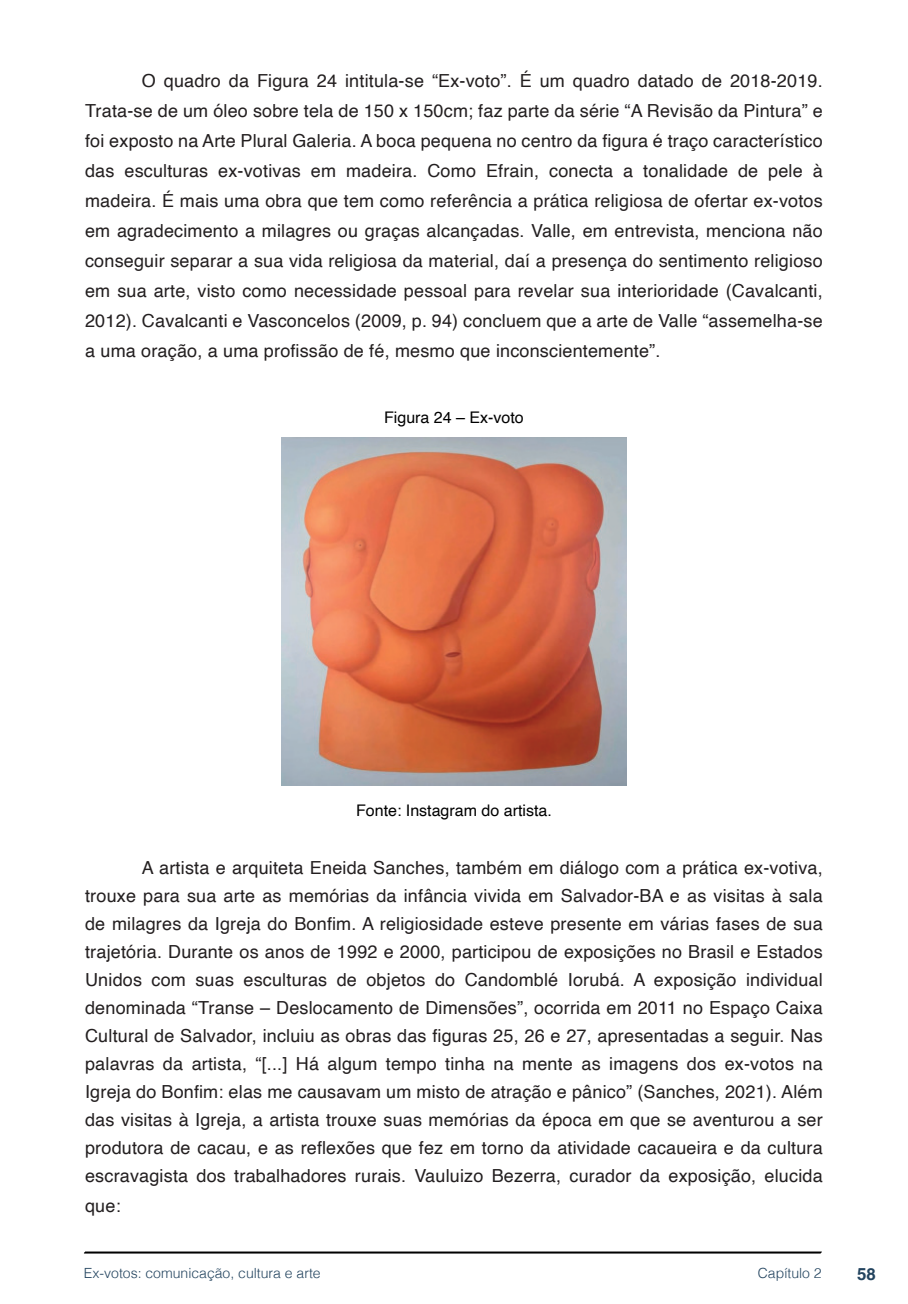
<style>
.page{position:relative;width:908px;height:1304px;background:#fff}
.page>*{position:absolute;margin:0;border:0;box-sizing:border-box;transform-origin:0 0}
.txt{font:18px/28px "Helvetica";letter-spacing:.01em;color:#231f20;text-align:justify}
.t1{font:700 16.8px "Helvetica";color:#23445f}
.imagens_graf_tab{font:16px "Helvetica";color:#000}
.t2{font:300 14px "Helvetica";color:#23445f}
</style>
<div class="page">
<svg style="left:84px;top:1251px;width:737px;height:3px;background:#515151"></svg>
<img style="left:281px;top:438px;width:345px;height:347px">
<p class="txt" style="left:85px;top:66px;width:738px;line-height:30px;text-indent:57px">O quadro da Figura 24 intitula-se “Ex-voto”. É um quadro datado de 2018-2019.<br>Trata-se de um óleo sobre tela de 150 x 150cm; faz parte da série “A Revisão da Pintura” e foi exposto na Arte Plural Galeria. A boca pequena no centro da figura é traço característico das esculturas ex-votivas em madeira. Como Efrain, conecta a tonalidade de pele à madeira. É mais uma obra que tem como referência a prática religiosa de ofertar ex-votos em agradecimento a milagres ou graças alcançadas. Valle, em entrevista, menciona não conseguir separar a sua vida religiosa da material, daí a presença do sentimento religioso em sua arte, visto como necessidade pessoal para revelar sua interioridade (Cavalcanti, 2012). Cavalcanti e Vasconcelos (2009, p. 94) concluem que a arte de Valle “assemelha-se a uma oração, a uma profissão de fé, mesmo que inconscientemente”.</p>
<p class="imagens_graf_tab" style="left:384px;top:405px;width:141px">Figura 24 – Ex-voto</p>
<p class="imagens_graf_tab" style="left:356px;top:798px;width:197px">Fonte: Instagram do artista.</p>
<p class="txt" style="left:85px;top:854px;width:738px;text-indent:57px">A artista e arquiteta Eneida Sanches, também em diálogo com a prática ex-votiva, trouxe para sua arte as memórias da infância vivida em Salvador-BA e as visitas à sala de milagres da Igreja do Bonfim. A religiosidade esteve presente em várias fases de sua trajetória. Durante os anos de 1992 e 2000, participou de exposições no Brasil e Estados Unidos com suas esculturas de objetos do Candomblé Iorubá. A exposição individual denominada “Transe – Deslocamento de Dimensões”, ocorrida em 2011 no Espaço Caixa Cultural de Salvador, incluiu as obras das figuras 25, 26 e 27, apresentadas a seguir. Nas palavras da artista, “[...] Há algum tempo tinha na mente as imagens dos ex-votos na Igreja do Bonfim: elas me causavam um misto de atração e pânico” (Sanches, 2021). Além das visitas à Igreja, a artista trouxe suas memórias da época em que se aventurou a ser produtora de cacau, e as reflexões que fez em torno da atividade cacaueira e da cultura escravagista dos trabalhadores rurais. Vauluizo Bezerra, curador da exposição, elucida</p>
<p class="txt" style="left:85px;top:1192px;width:37px">que:</p>
<p class="t2" style="left:84px;top:1261px;width:238px">Ex-votos: comunicação, cultura e arte</p>
<p class="t2" style="left:757px;top:1261px;width:65px">Capítulo 2</p>
<p class="t1" style="left:856px;top:1264px;width:20px">58</p>
</div>
